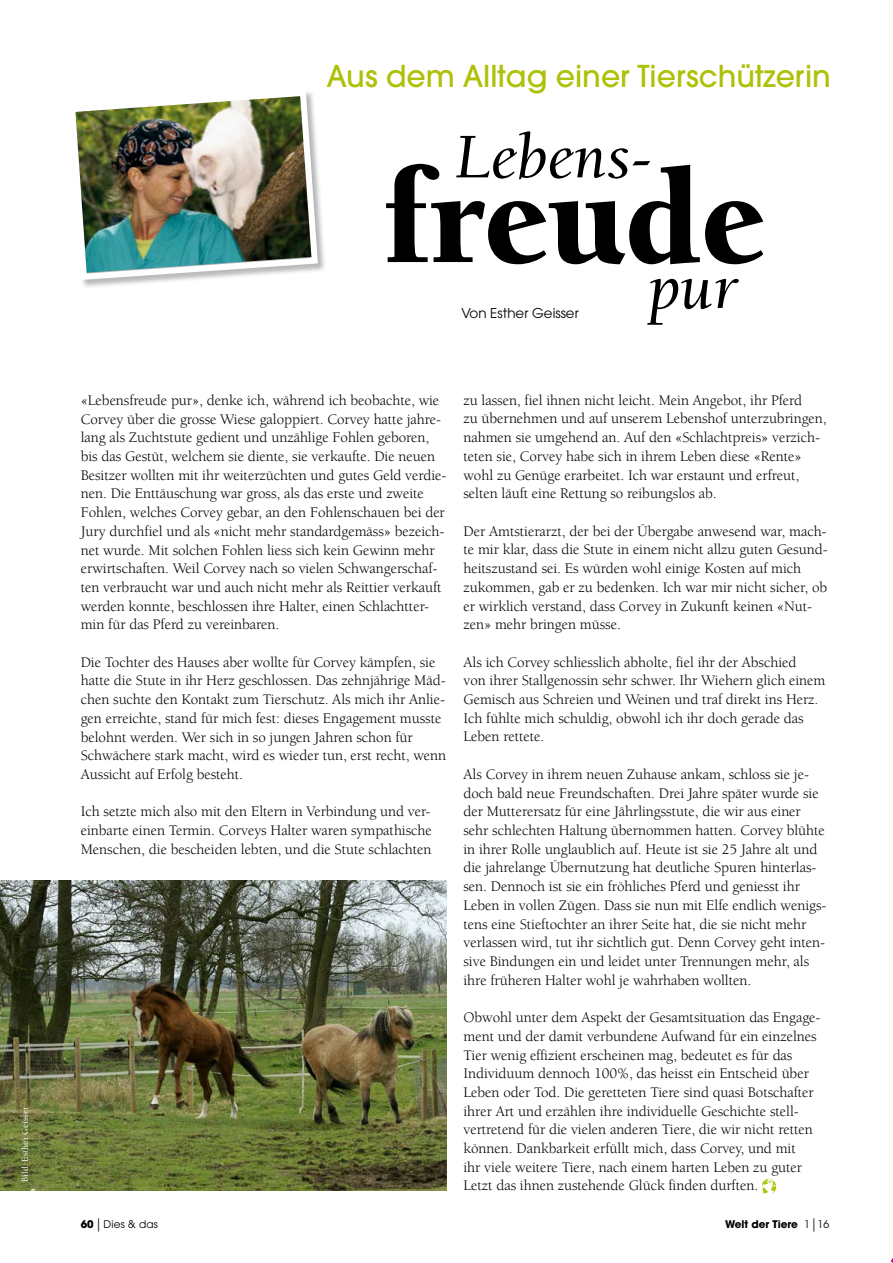
<style>
.page{position:relative;width:893px;height:1263px;background:#fff}
.page>*{position:absolute;margin:0;border:0;box-sizing:border-box;transform-origin:0 0}
.t1{font:900 138px "Berkeley";color:#000}
.t2{font:italic 65.25px "Berkeley";color:#000}
.t3{font:500 30px "Avant Garde";color:#aec108}
.t4{font:15px/18.8px "Berkeley";letter-spacing:-.005em;color:#000}
.t5{font:13.5px "Avant Garde";color:#000}
.t6{font:700 10.5px "Avant Garde";color:#000}
.t7{font:10.5px "Avant Garde";letter-spacing:.015em;color:#000}
.t8{font:500 9px "Berkeley";letter-spacing:.01em;color:#fff}
.s1{font-weight:700}
.s2{font-size:15.75px}
.s3{font-weight:400}
.s4{font-weight:400;font-size:15.75px}
</style>
<div class="page">
<svg style="left:762px;top:1179px;width:14px;height:15px"></svg>
<div style="left:69px;top:89px;width:258px;height:200px;background:#000;opacity:.3"></div>
<img style="left:69px;top:89px;width:252px;height:194px">
<img style="left:0;top:881px;width:446px;height:310px">
<p class="t8" style="left:20px;top:1181px;width:76px;rotate:-90deg">Bild: Esther Geisser</p>
<h3 class="t3" style="left:326px;top:57px;width:506px">Aus dem Alltag einer Tierschützerin</h3>
<h2 class="t2" style="left:455px;top:123px;width:198px">Lebens-</h2>
<h1 class="t1" style="left:384px;top:146px;width:382px">freude</h1>
<p class="t5" style="left:461px;top:305px;width:119px">Von Esther Geisser</p>
<h2 class="t2" style="left:648px;top:253px;width:91px">pur</h2>
<p class="t4" style="left:81px;top:391px;width:367px">«Lebensfreude pur», denke ich, während ich beobachte, wie Corvey über die grosse Wiese galoppiert. Corvey hatte jahre&shy;lang als Zuchtstute gedient und unzählige Fohlen geboren, bis das Gestüt, welchem sie diente, sie verkaufte. Die neuen Besitzer wollten mit ihr weiterzüchten und gutes Geld verdie&shy;nen. Die Enttäuschung war gross, als das erste und zweite Fohlen, welches Corvey gebar, an den Fohlenschauen bei der Jury durchfiel und als «nicht mehr standardgemäss» bezeich&shy;net wurde. Mit solchen Fohlen liess sich kein Gewinn mehr erwirtschaften. Weil Corvey nach so vielen Schwangerschaf&shy;ten verbraucht war und auch nicht mehr als Reittier verkauft werden konnte, beschlossen ihre Halter, einen Schlachtter&shy;min für das Pferd zu vereinbaren.</p>
<p class="t4" style="left:81px;top:653px;width:367px">Die Tochter des Hauses aber wollte für Corvey kämpfen, sie hatte die Stute in ihr Herz geschlossen. Das zehnjährige Mäd&shy;chen suchte den Kontakt zum Tierschutz. Als mich ihr Anlie&shy;gen erreichte, stand für mich fest: dieses Engagement musste belohnt werden. Wer sich in so jungen Jahren schon für Schwächere stark macht, wird es wieder tun, erst recht, wenn Aussicht auf Erfolg besteht.</p>
<p class="t4" style="left:81px;top:803px;width:353px;text-align:justify">Ich setzte mich also mit den Eltern in Verbindung und ver&shy;einbarte einen Termin. Corveys Halter waren sympathische Menschen, die bescheiden lebten, und die Stute schlachten</p>
<p class="t4" style="left:463px;top:391px;width:365px">zu lassen, fiel ihnen nicht leicht. Mein Angebot, ihr Pferd<br>zu übernehmen und auf unserem Lebenshof unterzubringen, nahmen sie umgehend an. Auf den «Schlachtpreis» verzich&shy;teten sie, Corvey habe sich in ihrem Leben diese «Rente» wohl zu Genüge erarbeitet. Ich war erstaunt und erfreut, selten läuft eine Rettung so reibungslos ab.</p>
<p class="t4" style="left:463px;top:522px;width:366px">Der Amtstierarzt, der bei der Übergabe anwesend war, mach&shy;te mir klar, dass die Stute in einem nicht allzu guten Gesund&shy;heitszustand sei. Es würden wohl einige Kosten auf mich zukommen, gab er zu bedenken. Ich war mir nicht sicher, ob er wirklich verstand, dass Corvey in Zukunft keinen «Nut&shy;zen» mehr bringen müsse.</p>
<p class="t4" style="left:463px;top:653px;width:363px">Als ich Corvey schliesslich abholte, fiel ihr der Abschied<br>von ihrer Stallgenossin sehr schwer. Ihr Wiehern glich einem Gemisch aus Schreien und Weinen und traf direkt ins Herz.<br>Ich fühlte mich schuldig, obwohl ich ihr doch gerade das Leben rettete.</p>
<p class="t4" style="left:463px;top:765px;width:365px">Als Corvey in ihrem neuen Zuhause ankam, schloss sie je&shy;doch bald neue Freundschaften. Drei Jahre später wurde sie der Mutterersatz für eine Jährlingsstute, die wir aus einer sehr schlechten Haltung übernommen hatten. Corvey blühte in ihrer Rolle unglaublich auf. Heute ist sie 25 Jahre alt und die jahrelange Übernutzung hat deutliche Spuren hinterlas&shy;sen. Dennoch ist sie ein fröhliches Pferd und geniesst ihr Leben in vollen Zügen. Dass sie nun mit Elfe endlich wenigs&shy;tens eine Stieftochter an ihrer Seite hat, die sie nicht mehr verlassen wird, tut ihr sichtlich gut. Denn Corvey geht inten&shy;sive Bindungen ein und leidet unter Trennungen mehr, als ihre früheren Halter wohl je wahrhaben wollten.</p>
<p class="t4" style="left:463px;top:1008px;width:359px">Obwohl unter dem Aspekt der Gesamtsituation das Engage&shy;ment und der damit verbundene Aufwand für ein einzelnes Tier wenig effizient erscheinen mag, bedeutet es für das Individuum dennoch 100%, das heisst ein Entscheid über Leben oder Tod. Die geretteten Tiere sind quasi Botschafter ihrer Art und erzählen ihre individuelle Geschichte stell&shy;vertretend für die vielen anderen Tiere, die wir nicht retten können. Dankbarkeit erfüllt mich, dass Corvey, und mit<br>ihr viele weitere Tiere, nach einem harten Leben zu guter Letzt das ihnen zustehende Glück finden durften.</p>
<p class="t7" style="left:81px;top:1218px;width:79px"><span class="s1">60</span><span class="s2">|</span> Dies &amp; das</p>
<p class="t6" style="left:725px;top:1217px;width:106px">Welt der Tiere <span class="s3">1</span><span class="s4">|</span><span class="s3">16</span></p>
</div>
